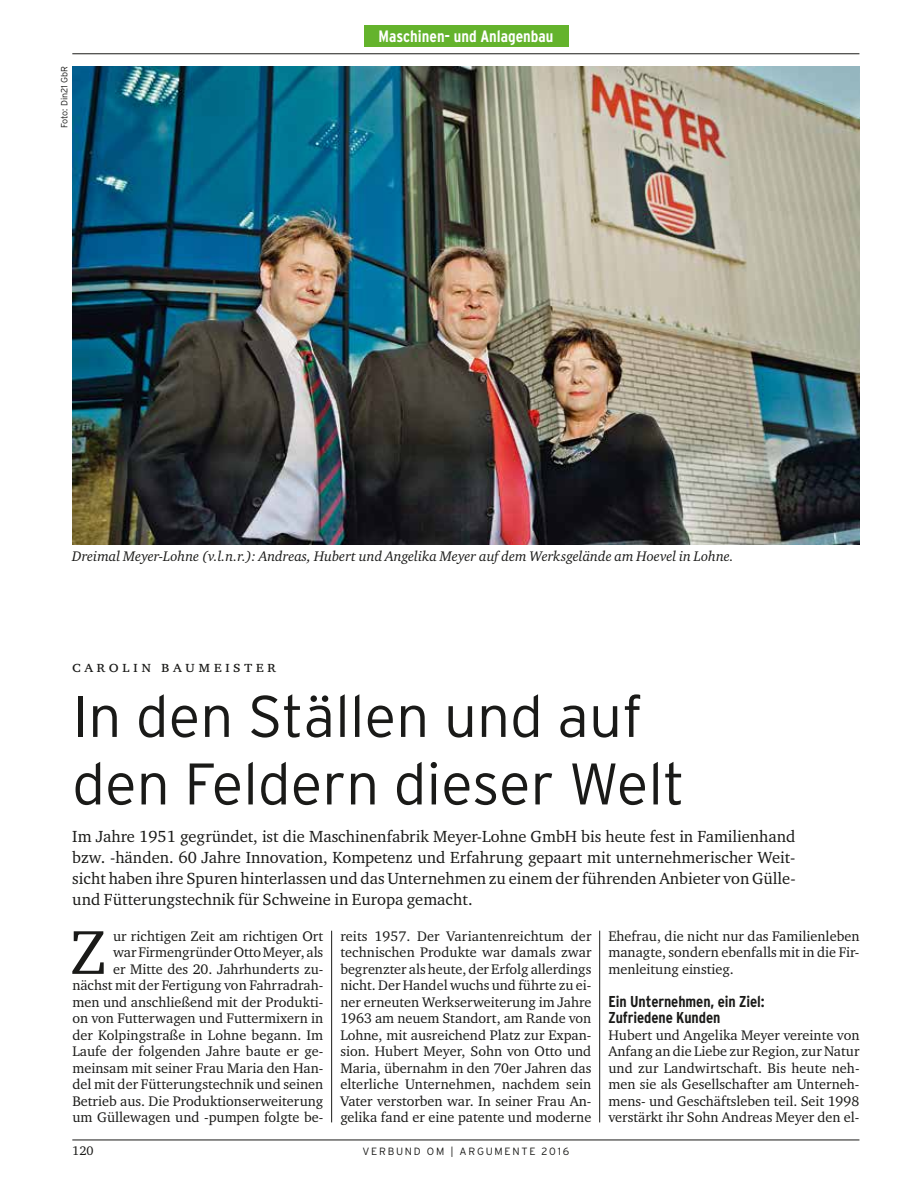
<style>
.page{position:relative;width:902px;height:1191px;background:#fff}
.page>*{position:absolute;margin:0;border:0;box-sizing:border-box;transform-origin:0 0}
.t1{font:63.45px "Charter ITC Std";color:#1a1a18}
.t2{font:300 58.5px/67.5px "Interstate";color:#1a1a18}
.t3{font:16.5px/21px "Charter ITC Std";color:#1a1a18;text-align:justify}
.t4{font:700 condensed 16.5px "Interstate";color:#fff}
.t5{font:16.5px "Charter ITC Std";letter-spacing:.2em;color:#1a1a18}
.t6{font:700 condensed 15.75px/16.5px "Interstate";letter-spacing:-.005em;color:#1a1a18}
.t7{font:14.25px/16.5px "Charter ITC Std";color:#1a1a18;text-align:justify}
.t8{font:italic 14.25px "Charter ITC Std";color:#1a1a18}
.t9{font:12.75px "Charter ITC Std";color:#1a1a18}
.t10{font:300 10.5px "Interstate";letter-spacing:.165em;color:#1a1a18}
.t11{font:300 9px "Interstate";color:#1a1a18}
</style>
<div class="page">
<hr style="left:72px;top:53px;width:787px;height:1px;background:#1a1a18">
<hr style="left:72px;top:1139px;width:787px;height:1px;background:#1a1a18">
<hr style="left:331px;top:930px;width:1px;height:192px;background:#1a1a18">
<img style="left:72px;top:66px;width:787px;height:478px">
<div style="left:364px;top:26px;width:204px;height:21px;background:#64b32c"></div>
<hr style="left:599px;top:930px;width:1px;height:192px;background:#1a1a18">
<p class="t11" style="left:59px;top:128px;width:64px;rotate:-90deg">Foto: Din21 GbR</p>
<p class="t4" style="left:378px;top:27px;width:176px">Maschinen- und Anlagenbau</p>
<p class="t8" style="left:72px;top:547px;width:663px">Dreimal Meyer-Lohne (v.l.n.r.): Andreas, Hubert und Angelika Meyer auf dem Werksgelände am Hoevel in Lohne.</p>
<p class="t5" style="left:72px;top:656px;width:205px">carolin baumeister</p>
<h2 class="t2" style="left:72px;top:682px;width:614px">In den Ställen und auf den Feldern dieser Welt</h2>
<p class="t3" style="left:72px;top:825px;width:724px">Im Jahre 1951 gegründet, ist die Maschinenfabrik Meyer-Lohne GmbH bis heute fest in Familienhand bzw. -händen. 60 Jahre Innovation, Kompetenz und Erfahrung gepaart mit unternehmerischer Weit&shy;sicht haben ihre Spuren hinterlassen und das Unternehmen zu einem der führenden Anbieter von Gülle&shy;und Fütterungstechnik für Schweine in Europa gemacht.</p>
<p class="t7" style="left:72px;top:927px;width:252px;text-align:right">ur richtigen Zeit am richtigen Ort<br>war Firmengründer Otto Meyer, als<br>er Mitte des 20. Jahrhunderts zu&shy;nächst mit der Fertigung von Fahrradrah&shy;men und anschließend mit der Produkti&shy;on von Futterwagen und Futtermixern in der Kolpingstraße in Lohne begann. Im Laufe der folgenden Jahre baute er ge&shy;meinsam mit seiner Frau Maria den Han&shy;del mit der Fütterungstechnik und seinen Betrieb aus. Die Produktionserweiterung um Güllewagen und -pumpen folgte be-</p>
<p class="t7" style="left:340px;top:927px;width:252px">reits 1957. Der Variantenreichtum der technischen Produkte war damals zwar begrenzter als heute, der Erfolg allerdings nicht. Der Handel wuchs und führte zu ei&shy;ner erneuten Werkserweiterung im Jahre 1963 am neuem Standort, am Rande von Lohne, mit ausreichend Platz zur Expan&shy;sion. Hubert Meyer, Sohn von Otto und Maria, übernahm in den 70er Jahren das elterliche Unternehmen, nachdem sein Vater verstorben war. In seiner Frau An&shy;gelika fand er eine patente und moderne</p>
<p class="t7" style="left:608px;top:927px;width:252px">Ehefrau, die nicht nur das Familienleben managte, sondern ebenfalls mit in die Fir&shy;menleitung einstieg.</p>
<h1 class="t1" style="left:69px;top:912px;width:39px">Z</h1>
<p class="t6" style="left:608px;top:993px;width:158px">Ein Unternehmen, ein Ziel:<br>Zufriedene Kunden</p>
<p class="t7" style="left:608px;top:1026px;width:252px">Hubert und Angelika Meyer vereinte von Anfang an die Liebe zur Region, zur Natur und zur Landwirtschaft. Bis heute neh&shy;men sie als Gesellschafter am Unterneh&shy;mens- und Geschäftsleben teil. Seit 1998 verstärkt ihr Sohn Andreas Meyer den el-</p>
<p class="t9" style="left:72px;top:1143px;width:23px">120</p>
<p class="t10" style="left:362px;top:1145px;width:208px">VERBUND OM | ARGUMENTE 2016</p>
</div>
